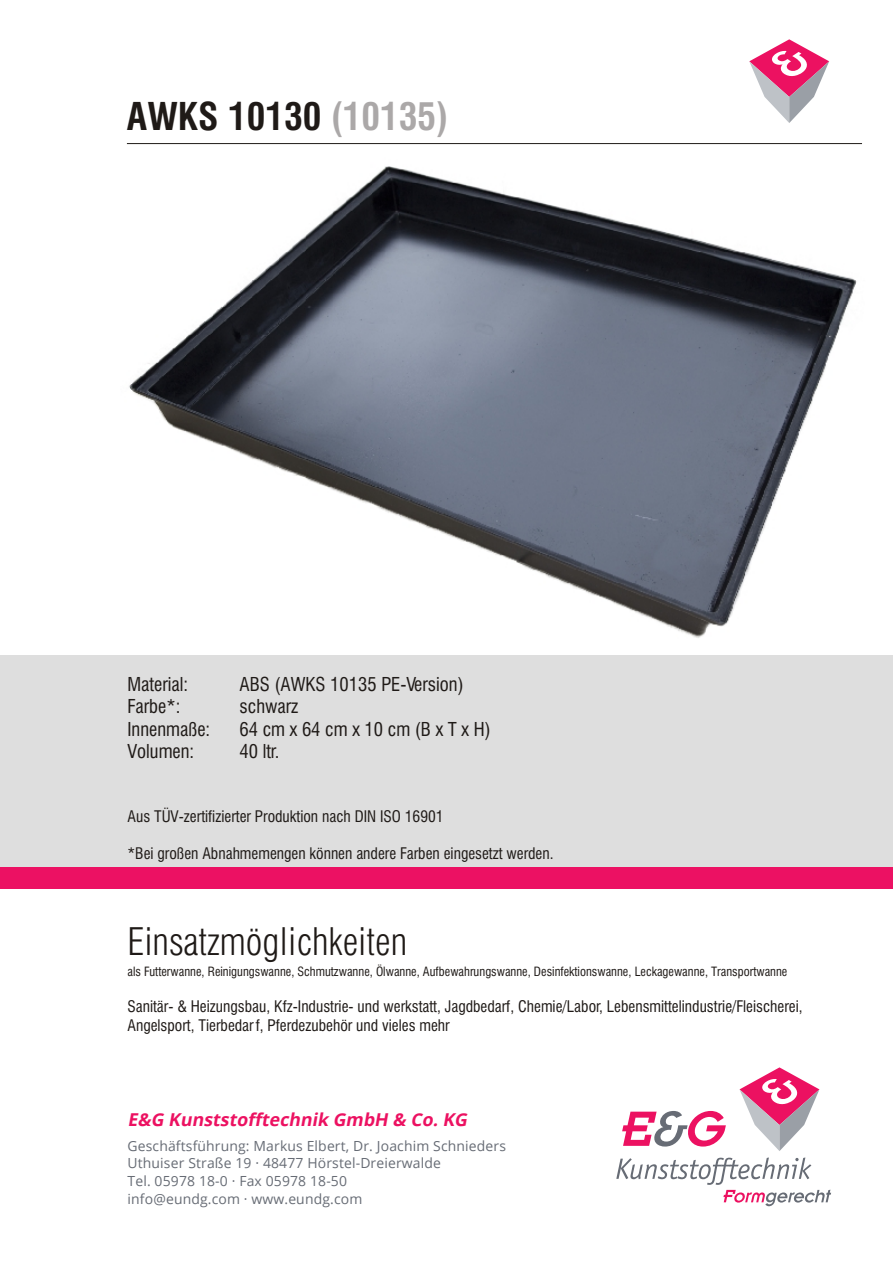
<style>
.page{position:relative;width:893px;height:1263px;background:#fff}
.page>*{position:absolute;margin:0;border:0;box-sizing:border-box;transform-origin:0 0}
.t1{font:37.35px "Swis 721 Lt Cn BT";color:#1f1a17}
.t2{font:700 37.35px "Swis 721 Cn BT";color:#1f1a17}
.t3{font:18.6px "Swis 721 Cn BT";color:#1f1a17}
.t4{font:italic 700 17.7px "Open Sans";color:#ec1161}
.t5{font:15.6px/18.6px "Swis 721 Cn BT";color:#1f1a17}
.t6{font:13.95px/17.7px "Open Sans";letter-spacing:.01em;color:#676c75}
.t7{font:12.45px "Swis 721 Cn BT";color:#1f1a17}
.s1{color:#aba8a8}
</style>
<div class="page">
<svg style="left:622px;top:1111px;width:104px;height:35px"></svg>
<svg style="left:616px;top:1157px;width:215px;height:49px"></svg>
<svg style="left:739px;top:1067px;width:80px;height:84px"></svg>
<svg style="left:749px;top:39px;width:80px;height:84px"></svg>
<div style="left:0;top:655px;width:893px;height:219px;background:#dedede"></div>
<hr style="left:127px;top:143px;width:735px;height:1px;background:#1f1a17">
<img style="left:129px;top:166px;width:728px;height:472px">
<div style="left:0;top:867px;width:893px;height:22px;background:#ec1163"></div>
<p class="t2" style="left:127px;top:92px;width:323px">AWKS 10130 <span class="s1">(10135)</span></p>
<p class="t3" style="left:127px;top:672px;width:62px">Material:</p>
<p class="t3" style="left:239px;top:672px;width:226px">ABS (AWKS 10135 PE-Version)</p>
<p class="t3" style="left:127px;top:694px;width:54px">Farbe*:</p>
<p class="t3" style="left:239px;top:694px;width:61px">schwarz</p>
<p class="t3" style="left:127px;top:717px;width:84px">Innenmaße:</p>
<p class="t3" style="left:239px;top:717px;width:253px">64 cm x 64 cm x 10 cm (B x T x H)</p>
<p class="t3" style="left:127px;top:739px;width:68px">Volumen:</p>
<p class="t3" style="left:239px;top:739px;width:41px">40 ltr.</p>
<p class="t5" style="left:127px;top:809px;width:318px">Aus TÜV-zertifizierter Produktion nach DIN ISO 16901</p>
<p class="t5" style="left:127px;top:846px;width:428px">*Bei großen Abnahmemengen können andere Farben eingesetzt werden.</p>
<p class="t1" style="left:127px;top:917px;width:281px">Einsatzmöglichkeiten</p>
<p class="t7" style="left:127px;top:963px;width:661px">als Futterwanne, Reinigungswanne, Schmutzwanne, Ölwanne, Aufbewahrungswanne, Desinfektionswanne, Leckagewanne, Transportwanne</p>
<p class="t5" style="left:127px;top:999px;width:677px">Sanitär- &amp; Heizungsbau, Kfz-Industrie- und werkstatt, Jagdbedarf, Chemie/Labor, Lebensmittelindustrie/Fleischerei,<br>Angelsport, Tierbedarf, Pferdezubehör und vieles mehr</p>
<p class="t4" style="left:128px;top:1107px;width:345px">E&amp;G Kunststofftechnik GmbH &amp; Co.KG</p>
<p class="t6" style="left:128px;top:1136px;width:380px">Geschäftsführung: Markus Elbert, Dr. Joachim Schnieders Uthuiser Straße 19 · 48477 Hörstel-Dreierwalde<br>Tel. 05978 18-0 · Fax 05978 18-50<br>info@eundg.com · www.eundg.com</p>
</div>
